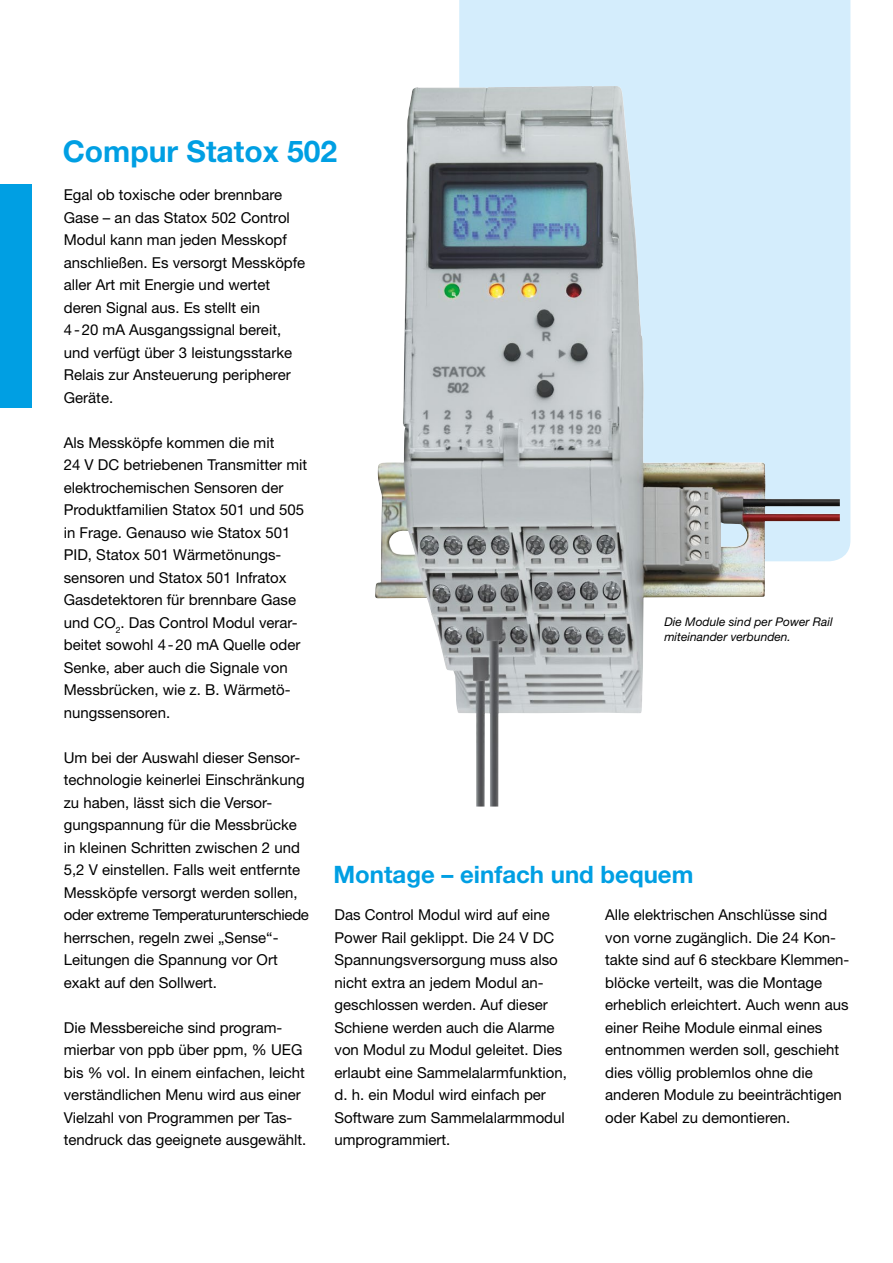
<style>
.page{position:relative;width:893px;height:1263px;background:#fff}
.page>*{position:absolute;margin:0;border:0;box-sizing:border-box;transform-origin:0 0}
.t1{font:700 30px "Helvetica Neue";color:#009fe3}
.t2{font:700 24px "Helvetica Neue";color:#009fe3}
.t3{font:15px/22.5px "Helvetica Neue";color:#000}
.t4{font:italic 12px/15px "Helvetica Neue";color:#000}
</style>
<div class="page">
<div style="left:459px;top:0;width:391px;height:559px;background:#d4edfc"></div>
<img style="left:375px;top:86px;width:465px;height:720px">
<div style="left:0;top:184px;width:32px;height:224px;background:#009fe3"></div>
<h1 class="t1" style="left:63px;top:133px;width:276px">Compur Statox 502</h1>
<p class="t3" style="left:64px;top:183px;width:243px">Egal ob toxische oder brennbare<br>Gase – an das Statox 502 Control<br>Modul kann man jeden Messkopf anschließen. Es versorgt Messköpfe aller Art mit Energie und wertet deren Signal aus. Es stellt ein<br>4-20 mA Ausgangssignal bereit, und verfügt über 3 leistungsstarke<br>Relais zur Ansteuerung peripherer<br>Geräte.</p>
<p class="t3" style="left:64px;top:431px;width:245px">Als Messköpfe kommen die mit<br>24 V DC betriebenen Transmitter mit elektrochemischen Sensoren der<br>Produktfamilien Statox 501 und 505 in Frage. Genauso wie Statox 501<br>PID, Statox 501 Wärmetönungs&shy;sensoren und Statox 501 Infratox<br>Gasdetektoren für brennbare Gase und CO<sub>2</sub>. Das Control Modul verar&shy;beitet sowohl 4-20 mA Quelle oder<br>Senke, aber auch die Signale von<br>Messbrücken, wie z. B. Wärmetö&shy;nungssensoren.</p>
<p class="t3" style="left:64px;top:746px;width:247px">Um bei der Auswahl dieser Sensor&shy;technologie keinerlei Einschränkung zu haben, lässt sich die Versor&shy;gungspannung für die Messbrücke in kleinen Schritten zwischen 2 und 5,2 V einstellen. Falls weit entfernte Messköpfe versorgt werden sollen, oder extreme Temperaturunterschiede herrschen, regeln zwei „Sense“- Leitungen die Spannung vor Ort exakt auf den Sollwert.</p>
<p class="t3" style="left:64px;top:1016px;width:244px">Die Messbereiche sind program&shy;mierbar von ppb über ppm, % UEG bis % vol. In einem einfachen, leicht verständlichen Menu wird aus einer Vielzahl von Programmen per Tas&shy;tendruck das geeignete ausgewählt.</p>
<p class="t4" style="left:664px;top:614px;width:170px">Die Module sind per Power Rail miteinander verbunden.</p>
<h2 class="t2" style="left:333px;top:860px;width:361px">Montage – einfach und bequem</h2>
<p class="t3" style="left:334px;top:903px;width:234px">Das Control Modul wird auf eine<br>Power Rail geklippt. Die 24 V DC<br>Spannungsversorgung muss also nicht extra an jedem Modul an&shy;geschlossen werden. Auf dieser<br>Schiene werden auch die Alarme von Modul zu Modul geleitet. Dies erlaubt eine Sammelalarmfunktion, d. h. ein Modul wird einfach per<br>Software zum Sammelalarmmodul umprogrammiert.</p>
<p class="t3" style="left:605px;top:903px;width:245px">Alle elektrischen Anschlüsse sind von vorne zugänglich. Die 24 Kon&shy;takte sind auf 6 steckbare Klemmen&shy;blöcke verteilt, was die Montage erheblich erleichtert. Auch wenn aus einer Reihe Module einmal eines entnommen werden soll, geschieht dies völlig problemlos ohne die anderen Module zu beeinträchtigen oder Kabel zu demontieren.</p>
</div>
